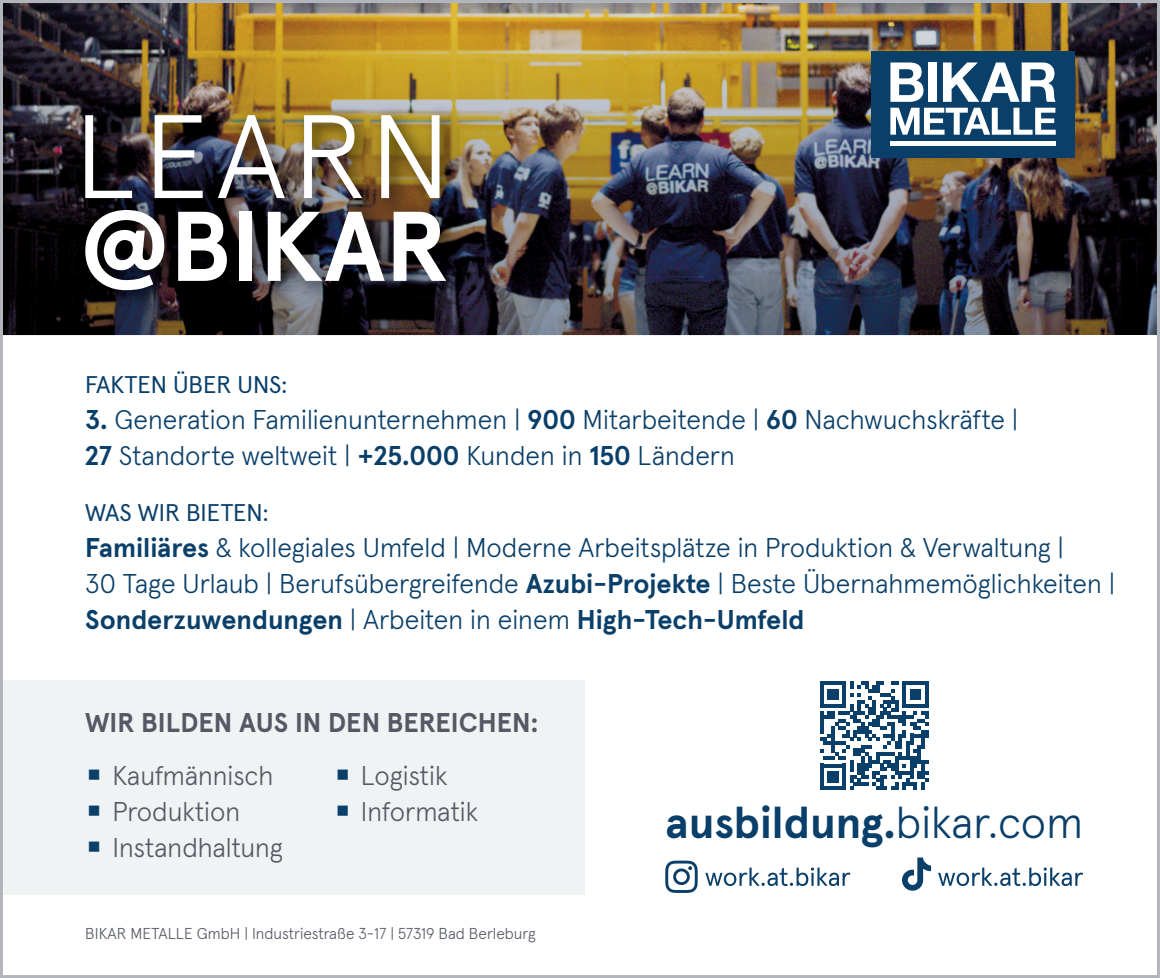
<style>
.page{position:relative;width:1160px;height:978px;background:#fff}
.page>*{position:absolute;margin:0;border:0;box-sizing:border-box;transform-origin:0 0}
.t1{font:700 44.7px "Apercu Pro";color:#0a3f69}
.t2{font:300 27px/36px "Apercu Pro";color:#0a3f69}
.t3{font:300 27px/36px "Apercu Pro";color:#555965}
.t4{font:700 27px "Apercu Pro";color:#555965}
.t5{font:24px "Apercu Pro";color:#0a3f69}
.t6{font:300 15.6px "Apercu Pro";color:#555965}
.s1{font-weight:700}
.s2{font-weight:300}
</style>
<div class="page">
<img style="left:1159px;top:0;width:1px;height:335px">
<img style="left:0;top:0;width:1159px;height:978px">
<img style="left:73px;top:103px;width:397px;height:211px">
<svg style="left:85px;top:115px;width:47px;height:83px"></svg>
<svg style="left:155px;top:115px;width:48px;height:83px"></svg>
<img style="left:218px;top:115px;width:67px;height:83px">
<img style="left:304px;top:115px;width:58px;height:83px">
<svg style="left:381px;top:115px;width:58px;height:83px"></svg>
<svg style="left:85px;top:210px;width:79px;height:80px"></svg>
<svg style="left:178px;top:212px;width:49px;height:69px"></svg>
<div style="left:239px;top:212px;width:13px;height:69px;background:#fff"></div>
<svg style="left:268px;top:212px;width:117px;height:69px"></svg>
<svg style="left:393px;top:212px;width:53px;height:69px"></svg>
<svg style="left:89px;top:770px;width:10px;height:10px"></svg>
<svg style="left:89px;top:806px;width:10px;height:10px"></svg>
<svg style="left:89px;top:842px;width:10px;height:10px"></svg>
<svg style="left:338px;top:770px;width:10px;height:10px"></svg>
<svg style="left:338px;top:806px;width:10px;height:10px"></svg>
<p class="t5" style="left:85px;top:366px;width:203px">FAKTEN ÜBER UNS:</p>
<p class="t2" style="left:85px;top:400px;width:934px"><span class="s1">3.</span> Generation Familienunternehmen | <span class="s1">900</span> Mitarbeitende | <span class="s1">60</span> Nachwuchskräfte |<br><span class="s1">27</span> Standorte weltweit | <span class="s1">+25.000</span> Kunden in <span class="s1">150</span> Ländern</p>
<p class="t5" style="left:85px;top:494px;width:185px">WAS WIR BIETEN:</p>
<p class="t2" style="left:85px;top:527px;width:1031px"><span class="s1">Familiäres</span> &amp; kollegiales Umfeld | Moderne Arbeitsplätze in Produktion &amp; Verwaltung |<br>30 Tage Urlaub | Berufsübergreifende <span class="s1">Azubi-Projekte</span> | Beste Übernahmemöglichkeiten |<br><span class="s1">Sonderzuwendungen</span> | Arbeiten in einem <span class="s1">High-Tech-Umfeld</span></p>
<p class="t4" style="left:85px;top:701px;width:454px">WIR BILDEN AUS IN DEN BEREICHEN:</p>
<p class="t3" style="left:112px;top:755px;width:172px">Kaufmännisch<br>Produktion<br>Instandhaltung</p>
<p class="t3" style="left:361px;top:755px;width:119px">Logistik<br>Informatik</p>
<p class="t6" style="left:85px;top:922px;width:452px">BIKAR METALLE GmbH | Industriestraße 3-17 | 57319 Bad Berleburg</p>
<p class="t1" style="left:665px;top:788px;width:419px">ausbildung.<span class="s2">bikar.com</span></p>
</div>
